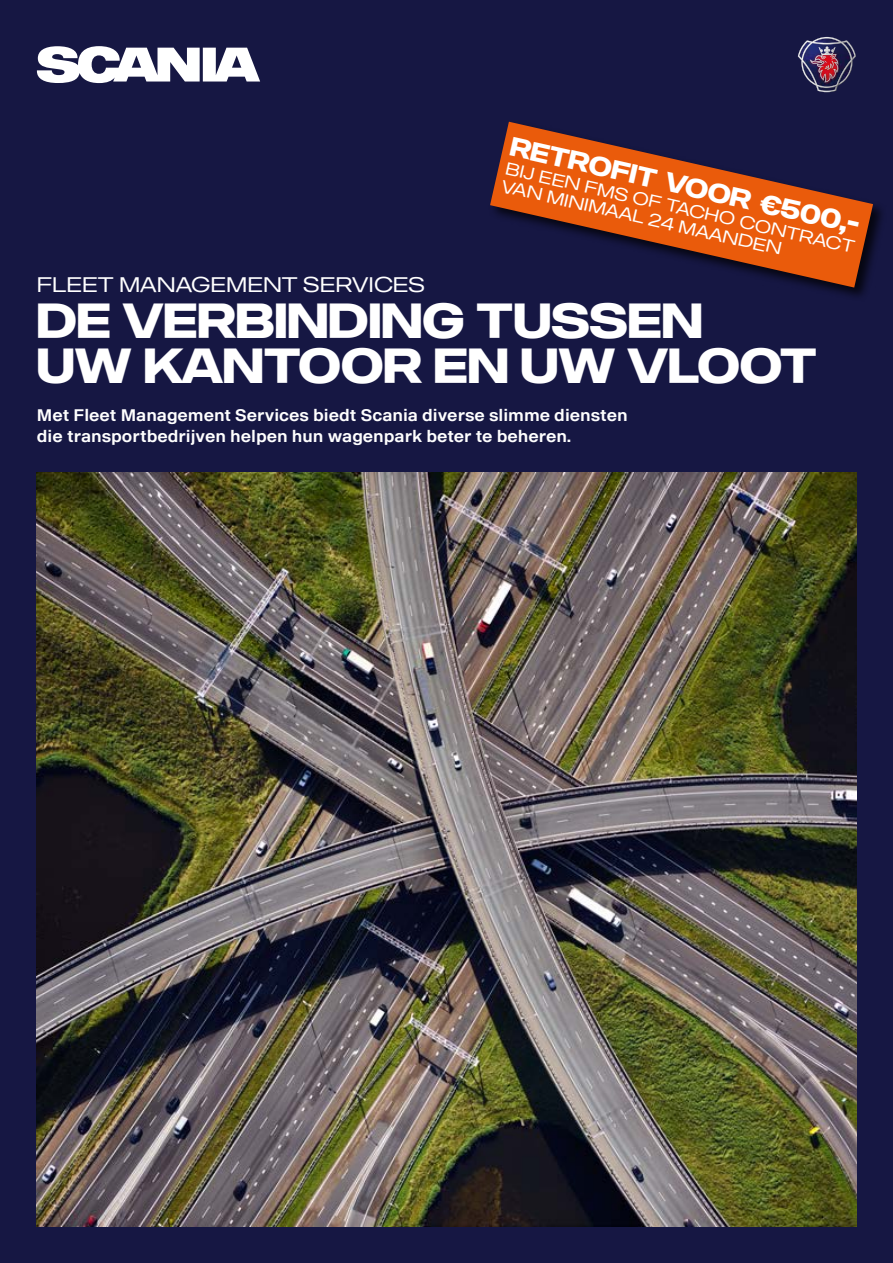
<style>
.page{position:relative;width:893px;height:1263px;background:#161743}
.page>*{position:absolute;margin:0;border:0;box-sizing:border-box;transform-origin:0 0}
.t1{font:700 48px/45.6px "Scania Office Headline";color:#fff}
.t2{font:700 26.1px "Scania Office Headline";color:#fff}
.t3{font:21px "Scania Office Headline";color:#fff}
.t4{font:17.55px/18.1px "Scania Office Headline";color:#fff}
.t5{font:700 16.5px/20.7px "Scania Sans";color:#fff}
</style>
<div class="page">
<img style="left:798px;top:37px;width:58px;height:55px">
<svg style="left:37px;top:46px;width:223px;height:37px"></svg>
<img style="left:37px;top:472px;width:819px;height:754px">
<svg style="left:490px;top:122px;width:383px;height:166px"></svg>
<h2 class="t2" style="left:515px;top:130px;width:359px;rotate:13deg">RETROFIT VOOR €500,-</h2>
<p class="t4" style="left:508px;top:158px;width:359px;rotate:13deg">BIJ EEN FMS OF TACHO CONTRACT<br>VAN MINIMAAL 24 MAANDEN</p>
<p class="t3" style="left:37px;top:272px;width:390px">FLEET MANAGEMENT SERVICES</p>
<h1 class="t1" style="left:37px;top:298px;width:782px">DE VERBINDING TUSSEN<br>UW KANTOOR EN UW VLOOT</h1>
<p class="t5" style="left:37px;top:405px;width:592px">Met Fleet Management Services biedt Scania diverse slimme diensten die transportbedrijven helpen hun wagenpark beter te beheren.</p>
</div>
